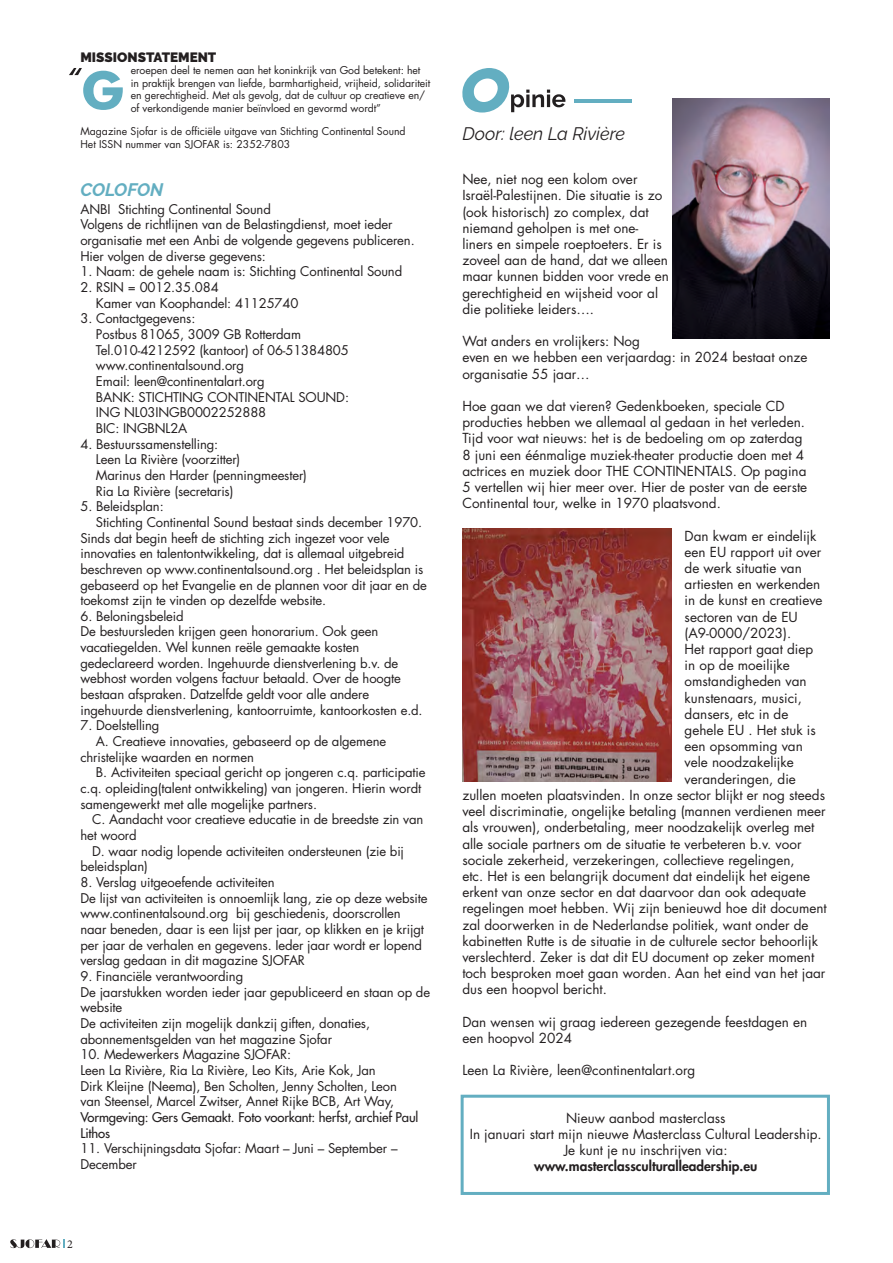
<style>
.page{position:relative;width:893px;height:1263px;background:#fff}
.page>*{position:absolute;margin:0;border:0;box-sizing:border-box;transform-origin:0 0}
.t1{font:700 52.5px "Futura";color:#63aec1}
.t2{font:italic 18px "Raleway";color:#231f20}
.t3{font:italic 700 18px "Raleway";letter-spacing:-.005em;color:#63aec1}
.t4{font:13.5px/16.2px "Futura Std";color:#231f20}
.t5{font:800 13.5px "Futura Std";color:#231f20}
.t6{font:900 13.5px "Raleway";color:#231f20}
.t7{font:13.05px/15.6px "Futura Std";letter-spacing:-.01em;color:#231f20}
.t8{font:12px "Minion Pro";color:#231f20}
.t9{font:10.5px/12.5px "Futura Std";letter-spacing:-.005em;color:#231f20}
.s1{font-weight:500}
</style>
<div class="page">
<svg style="left:10px;top:1239px;width:55px;height:9px"></svg>
<svg style="left:69px;top:68px;width:13px;height:7px"></svg>
<svg style="left:462px;top:68px;width:103px;height:45px"></svg>
<hr style="left:574px;top:99px;width:57px;height:4px;background:#63aec1">
<img style="left:673px;top:99px;width:156px;height:239px">
<div style="left:461px;top:1095px;width:369px;height:100px;border:3px solid #63aec1"></div>
<img style="left:463px;top:528px;width:209px;height:254px">
<p class="t6" style="left:80px;top:49px;width:137px">MISSIONSTATEMENT</p>
<p class="t9" style="left:131px;top:64px;width:301px">eroepen deel te nemen aan het koninkrijk van God betekent: het in praktijk brengen van liefde, barmhartigheid, vrijheid, solidariteit en gerechtigheid. Met als gevolg, dat de cultuur op creatieve en/ of verkondigende manier beïnvloed en gevormd wordt”</p>
<p class="t9" style="left:80px;top:125px;width:327px">Magazine Sjofar is de officiële uitgave van Stichting Continental Sound</p>
<p class="t9" style="left:80px;top:138px;width:211px">Het ISSN nummer van SJOFAR is: 2352-7803</p>
<p class="t1" style="left:81px;top:52px;width:46px">G</p>
<p class="t3" style="left:80px;top:179px;width:84px">COLOFON</p>
<p class="t7" style="left:80px;top:201px;width:192px">ANBI Stichting Continental Sound</p>
<p class="t7" style="left:80px;top:217px;width:336px">Volgens de richtlijnen van de Belastingdienst, moet ieder organisatie met een Anbi de volgende gegevens publiceren.<br>Hier volgen de diverse gegevens:</p>
<p class="t7" style="left:80px;top:264px;width:323px">1. Naam: de gehele naam is: Stichting Continental Sound</p>
<p class="t7" style="left:80px;top:279px;width:140px">2. RSIN = 0012.35.084</p>
<p class="t7" style="left:96px;top:295px;width:204px">Kamer van Koophandel: 41125740</p>
<p class="t7" style="left:80px;top:311px;width:116px">3. Contactgegevens:</p>
<p class="t7" style="left:96px;top:326px;width:207px">Postbus 81065, 3009 GB Rotterdam</p>
<p class="t7" style="left:96px;top:342px;width:254px">Tel.010-4212592 (kantoor) of 06-51384805</p>
<p class="t7" style="left:96px;top:358px;width:150px">www.continentalsound.org</p>
<p class="t7" style="left:96px;top:373px;width:170px">Email: leen@continentalart.org</p>
<p class="t7" style="left:96px;top:389px;width:255px">BANK: STICHTING CONTINENTAL SOUND:</p>
<p class="t7" style="left:96px;top:405px;width:172px">ING NL03INGB0002252888</p>
<p class="t7" style="left:96px;top:420px;width:93px">BIC: INGBNL2A</p>
<p class="t7" style="left:80px;top:436px;width:139px">4. Bestuurssamenstelling:</p>
<p class="t7" style="left:96px;top:452px;width:146px">Leen La Rivière (voorzitter)</p>
<p class="t7" style="left:96px;top:467px;width:213px">Marinus den Harder (penningmeester)</p>
<p class="t7" style="left:96px;top:483px;width:139px">Ria La Rivière (secretaris)</p>
<p class="t7" style="left:80px;top:499px;width:85px">5. Beleidsplan:</p>
<p class="t7" style="left:80px;top:514px;width:348px;text-indent:16px">Stichting Continental Sound bestaat sinds december 1970.<br>Sinds dat begin heeft de stichting zich ingezet voor vele innovaties en talentontwikkeling, dat is allemaal uitgebreid beschreven op www.continentalsound.org . Het beleidsplan is gebaseerd op het Evangelie en de plannen voor dit jaar en de toekomst zijn te vinden op dezelfde website.</p>
<p class="t7" style="left:80px;top:608px;width:105px">6. Beloningsbeleid</p>
<p class="t7" style="left:80px;top:624px;width:344px">De bestuursleden krijgen geen honorarium. Ook geen vacatiegelden. Wel kunnen reële gemaakte kosten gedeclareerd worden. Ingehuurde dienstverlening b.v. de webhost worden volgens factuur betaald. Over de hoogte bestaan afspraken. Datzelfde geldt voor alle andere ingehuurde dienstverlening, kantoorruimte, kantoorkosten e.d.</p>
<p class="t7" style="left:80px;top:718px;width:81px">7. Doelstelling</p>
<p class="t7" style="left:80px;top:734px;width:307px;text-indent:16px">A. Creatieve innovaties, gebaseerd op de algemene christelijke waarden en normen</p>
<p class="t7" style="left:80px;top:765px;width:347px;text-indent:16px">B. Activiteiten speciaal gericht op jongeren c.q. participatie c.q. opleiding(talent ontwikkeling) van jongeren. Hierin wordt samengewerkt met alle mogelijke partners.</p>
<p class="t7" style="left:80px;top:812px;width:345px;text-indent:12px">C. Aandacht voor creatieve educatie in de breedste zin van het woord</p>
<p class="t7" style="left:80px;top:843px;width:325px;text-indent:12px">D. waar nodig lopende activiteiten ondersteunen (zie bij beleidsplan)</p>
<p class="t7" style="left:80px;top:875px;width:196px">8. Verslag uitgeoefende activiteiten</p>
<p class="t7" style="left:80px;top:890px;width:349px">De lijst van activiteiten is onnoemlijk lang, zie op deze website www.continentalsound.org bij geschiedenis, doorscrollen naar beneden, daar is een lijst per jaar, op klikken en je krijgt per jaar de verhalen en gegevens. Ieder jaar wordt er lopend verslag gedaan in dit magazine SJOFAR</p>
<p class="t7" style="left:80px;top:968px;width:164px">9. Financiële verantwoording</p>
<p class="t7" style="left:80px;top:984px;width:351px">De jaarstukken worden ieder jaar gepubliceerd en staan op de website</p>
<p class="t7" style="left:80px;top:1015px;width:291px">De activiteiten zijn mogelijk dankzij giften, donaties, abonnementsgelden van het magazine Sjofar</p>
<p class="t7" style="left:80px;top:1047px;width:212px">10. Medewerkers Magazine SJOFAR:</p>
<p class="t7" style="left:80px;top:1062px;width:340px">Leen La Rivière, Ria La Rivière, Leo Kits, Arie Kok, Jan<br>Dirk Kleijne (Neema), Ben Scholten, Jenny Scholten, Leon van Steensel, Marcel Zwitser, Annet Rijke BCB, Art Way, <span class="s1">Vormgeving: Gers Gemaakt. Foto voorkant: herfst, archief Paul Lithos</span></p>
<p class="t7" style="left:80px;top:1141px;width:319px">11. Verschijningsdata Sjofar: Maart – Juni – September –<br>December</p>
<p class="t8" style="left:67px;top:1236px;width:7px">2</p>
<p class="t2" style="left:462px;top:123px;width:164px">Door: leen La Rivière</p>
<p class="t4" style="left:462px;top:171px;width:208px">Nee, niet nog een kolom over<br>Israël-Palestijnen. Die situatie is zo (ook historisch) zo complex, dat niemand geholpen is met one&shy;liners en simpele roeptoeters. Er is zoveel aan de hand, dat we alleen maar kunnen bidden voor vrede en gerechtigheid en wijsheid voor al die politieke leiders….</p>
<p class="t4" style="left:462px;top:333px;width:347px">Wat anders en vrolijkers: Nog<br>even en we hebben een verjaardag: in 2024 bestaat onze organisatie 55 jaar…</p>
<p class="t4" style="left:462px;top:398px;width:346px">Hoe gaan we dat vieren? Gedenkboeken, speciale CD producties hebben we allemaal al gedaan in het verleden.<br>Tijd voor wat nieuws: het is de bedoeling om op zaterdag 8 juni een éénmalige muziek-theater productie doen met 4 actrices en muziek door THE CONTINENTALS. Op pagina 5 vertellen wij hier meer over. Hier de poster van de eerste Continental tour, welke in 1970 plaatsvond.</p>
<p class="t4" style="left:685px;top:528px;width:133px">Dan kwam er eindelijk</p>
<p class="t4" style="left:685px;top:544px;width:138px">een EU rapport uit over</p>
<p class="t4" style="left:685px;top:560px;width:119px">de werk situatie van</p>
<p class="t4" style="left:685px;top:576px;width:137px">artiesten en werkenden</p>
<p class="t4" style="left:685px;top:592px;width:140px">in de kunst en creatieve</p>
<p class="t4" style="left:685px;top:609px;width:115px">sectoren van de EU</p>
<p class="t4" style="left:685px;top:625px;width:108px">(A9-0000/2023).</p>
<p class="t4" style="left:685px;top:641px;width:130px">Het rapport gaat diep</p>
<p class="t4" style="left:685px;top:657px;width:107px">in op de moeilijke</p>
<p class="t4" style="left:685px;top:673px;width:124px">omstandigheden van</p>
<p class="t4" style="left:685px;top:690px;width:119px">kunstenaars, musici,</p>
<p class="t4" style="left:685px;top:706px;width:105px">dansers, etc in de</p>
<p class="t4" style="left:685px;top:722px;width:133px">gehele EU . Het stuk is</p>
<p class="t4" style="left:685px;top:738px;width:120px">een opsomming van</p>
<p class="t4" style="left:685px;top:754px;width:111px">vele noodzakelijke</p>
<p class="t4" style="left:685px;top:771px;width:113px">veranderingen, die</p>
<p class="t4" style="left:462px;top:787px;width:364px">zullen moeten plaatsvinden. In onze sector blijkt er nog steeds</p>
<p class="t4" style="left:462px;top:803px;width:365px">veel discriminatie, ongelijke betaling (mannen verdienen meer</p>
<p class="t4" style="left:462px;top:819px;width:353px">als vrouwen), onderbetaling, meer noodzakelijk overleg met</p>
<p class="t4" style="left:462px;top:835px;width:341px">alle sociale partners om de situatie te verbeteren b.v. voor</p>
<p class="t4" style="left:462px;top:852px;width:334px">sociale zekerheid, verzekeringen, collectieve regelingen,</p>
<p class="t4" style="left:462px;top:868px;width:349px">etc. Het is een belangrijk document dat eindelijk het eigene</p>
<p class="t4" style="left:462px;top:884px;width:345px">erkent van onze sector en dat daarvoor dan ook adequate</p>
<p class="t4" style="left:462px;top:900px;width:366px">regelingen moet hebben. Wij zijn benieuwd hoe dit document</p>
<p class="t4" style="left:462px;top:916px;width:348px">zal doorwerken in de Nederlandse politiek, want onder de</p>
<p class="t4" style="left:462px;top:933px;width:357px">kabinetten Rutte is de situatie in de culturele sector behoorlijk</p>
<p class="t4" style="left:462px;top:949px;width:353px">verslechterd. Zeker is dat dit EU document op zeker moment</p>
<p class="t4" style="left:462px;top:965px;width:365px">toch besproken moet gaan worden. Aan het eind van het jaar</p>
<p class="t4" style="left:462px;top:981px;width:146px">dus een hoopvol bericht.</p>
<p class="t4" style="left:462px;top:1014px;width:346px">Dan wensen wij graag iedereen gezegende feestdagen en een hoopvol 2024</p>
<p class="t4" style="left:462px;top:1062px;width:235px">Leen La Rivière, leen@continentalart.org</p>
<p class="t4" style="left:566px;top:1110px;width:161px">Nieuw aanbod masterclass</p>
<p class="t4" style="left:470px;top:1126px;width:353px">In januari start mijn nieuwe Masterclass Cultural Leadership.</p>
<p class="t4" style="left:564px;top:1142px;width:165px">Je kunt je nu inschrijven via:</p>
<p class="t5" style="left:534px;top:1158px;width:225px">www.masterclassculturalleadership.eu</p>
</div>
